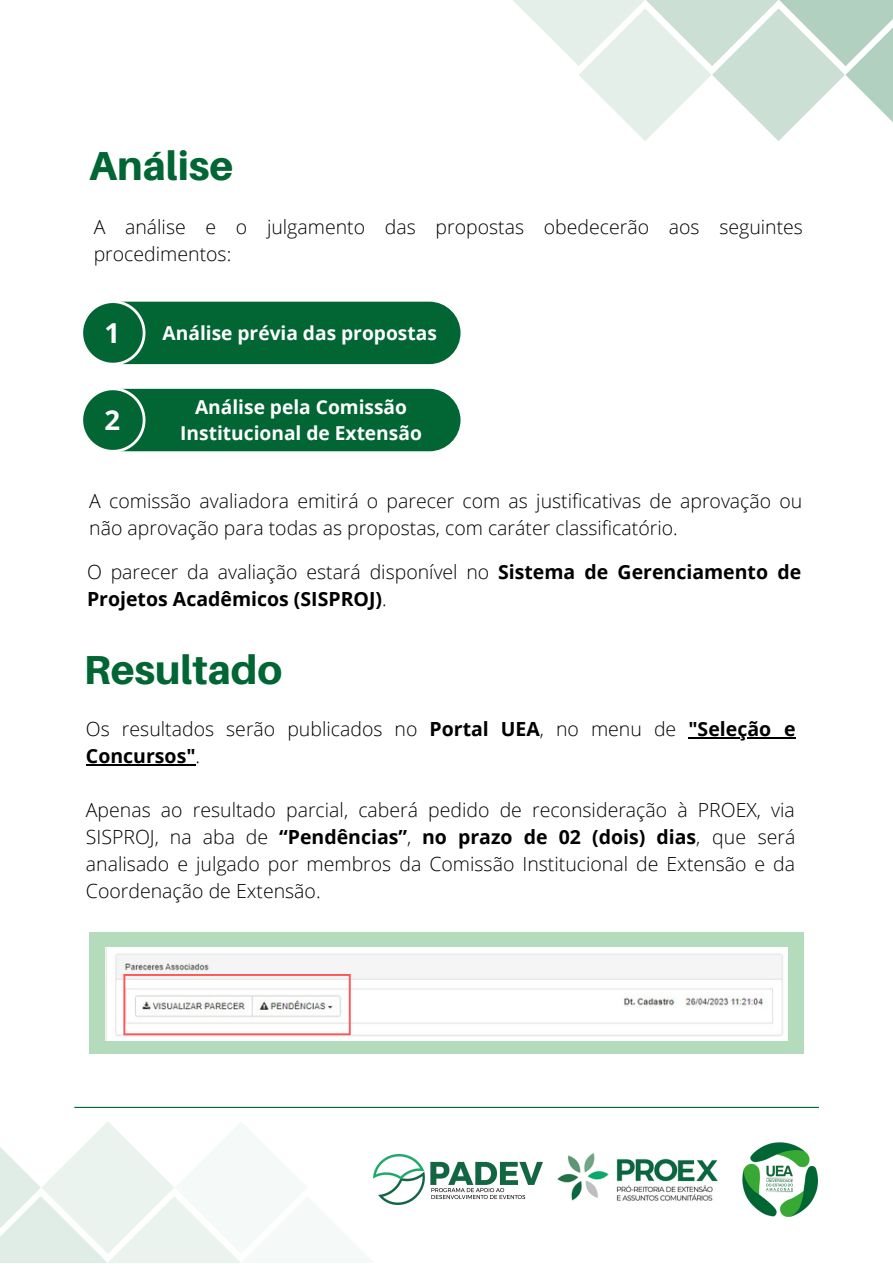
<style>
.page{position:relative;width:893px;height:1264px;background:#fff}
.page>*{position:absolute;margin:0;border:0;box-sizing:border-box;transform-origin:0 0}
.t1{font:800 40.5px "Aileron";color:#016633}
.t2{font:700 27.45px "Open Sans";color:#fff}
.t3{font:300 19.5px/27px "Open Sans";color:#000}
.t4{font:700 19.5px/27px "Open Sans";color:#000}
.t5{font:700 19.2px/26.4px "Open Sans";color:#fff;text-align:center}
.s1{font-weight:300}
.s2{font-weight:700}
</style>
<div class="page">
<img style="left:374px;top:1154px;width:169px;height:50px">
<img style="left:557px;top:1153px;width:161px;height:48px">
<img style="left:742px;top:1142px;width:75px;height:74px">
<svg style="left:513px;top:0;width:379px;height:141px"></svg>
<svg style="left:0;top:1122px;width:374px;height:140px"></svg>
<hr style="left:74px;top:1106px;width:744px;height:1px;background:#016633">
<div style="left:82px;top:302px;width:378px;height:62px;background:#016633;border-radius:31px"></div>
<svg style="left:82px;top:301px;width:65px;height:64px"></svg>
<div style="left:82px;top:389px;width:378px;height:62px;background:#016633;border-radius:31px"></div>
<svg style="left:82px;top:388px;width:65px;height:64px"></svg>
<div style="left:89px;top:932px;width:714px;height:121px;background:#b4dbbb"></div>
<img style="left:105px;top:947px;width:682px;height:93px">
<hr style="left:688px;top:737px;width:107px;height:1px;background:#000">
<hr style="left:86px;top:764px;width:109px;height:1px;background:#000">
<hr style="left:123px;top:975px;width:2px;height:58px;background:#ff5757">
<hr style="left:349px;top:975px;width:2px;height:58px;background:#ff5757">
<hr style="left:123px;top:974px;width:228px;height:1px;background:#ff5757">
<hr style="left:123px;top:1033px;width:228px;height:2px;background:#ff5757">
<p class="t1" style="left:89px;top:141px;width:146px">Análise</p>
<p class="t3" style="left:94px;top:212px;width:710px">A análise e o julgamento das propostas obedecerão aos seguintes procedimentos:</p>
<p class="t2" style="left:104px;top:314px;width:17px">1</p>
<p class="t2" style="left:104px;top:401px;width:17px">2</p>
<p class="t5" style="left:162px;top:319px;width:276px">Análise prévia das propostas</p>
<p class="t5" style="left:180px;top:393px;width:243px">Análise pela Comissão<br>Institucional de Extensão</p>
<p class="t3" style="left:89px;top:487px;width:714px">A comissão avaliadora emitirá o parecer com as justificativas de aprovação ou não aprovação para todas as propostas, com caráter classificatório.</p>
<p class="t4" style="left:87px;top:558px;width:715px"><span class="s1">O parecer da avaliação estará disponível no</span> Sistema de Gerenciamento de<br>Projetos Acadêmicos (SISPROJ)<span class="s1">.</span></p>
<p class="t1" style="left:84px;top:645px;width:200px">Resultado</p>
<p class="t3" style="left:86px;top:715px;width:711px">Os resultados serão publicados no <span class="s2">Portal UEA</span>, no menu de <span class="s2">"Seleção e<br>Concursos"</span>.</p>
<p class="t3" style="left:86px;top:796px;width:711px;text-align:justify">Apenas ao resultado parcial, caberá pedido de reconsideração à PROEX, via SISPROJ, na aba de <span class="s2">“Pendências”</span>, <span class="s2">no prazo de 02 (dois) dias</span>, que será analisado e julgado por membros da Comissão Institucional de Extensão e da Coordenação de Extensão.</p>
</div>
